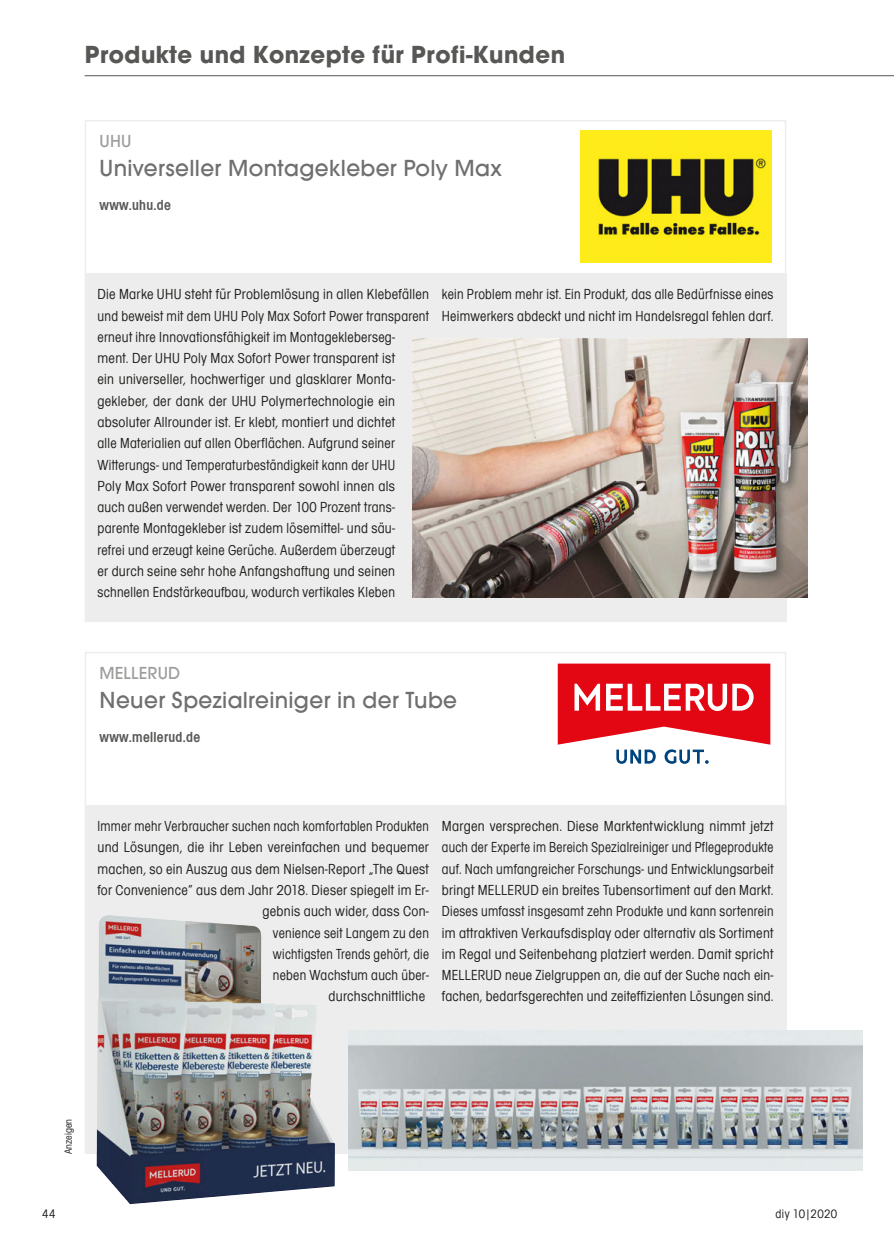
<style>
.page{position:relative;width:894px;height:1260px;background:#fff}
.page>*{position:absolute;margin:0;border:0;box-sizing:border-box;transform-origin:0 0}
.t1{font:700 25.5px "Avignon";letter-spacing:.02em;color:#575756}
.t2{font:500 24px "Avignon";letter-spacing:.015em;color:#706f6f}
.t3{font:500 18px "Avignon";letter-spacing:.01em;color:#9d9d9c}
.t4{font:15px/21.3px "Avignon Cd";letter-spacing:.02em;color:#1d1d1b;text-align:justify}
.t5{font:15px/21.3px "Avignon Cd";letter-spacing:.02em;color:#1d1d1b;text-align:right;scale:.93 1}
.t6{font:15px/21.3px "Avignon Cd";letter-spacing:.02em;color:#1d1d1b;scale:.96 1}
.t7{font:15px "Avignon Cd Demi";letter-spacing:.02em;color:#575756}
.t8{font:12.75px "Avignon Cd";letter-spacing:.025em;color:#1d1d1b}
.t9{font:10.5px "Avignon Cd";color:#1d1d1b}
</style>
<div class="page">
<hr style="left:85px;top:75px;width:809px;height:1px;background:#575756">
<div style="left:85px;top:805px;width:701px;height:348px;background:#ededed"></div>
<div style="left:85px;top:273px;width:701px;height:349px;background:#ededed"></div>
<img style="left:580px;top:131px;width:191px;height:131px">
<img style="left:412px;top:338px;width:395px;height:259px">
<svg style="left:558px;top:663px;width:212px;height:100px"></svg>
<img style="left:97px;top:915px;width:238px;height:288px">
<img style="left:348px;top:1030px;width:515px;height:140px">
<h1 class="t1" style="left:85px;top:38px;width:482px">Produkte und Konzepte für Profi-Kunden</h1>
<p class="t3" style="left:100px;top:131px;width:33px">UHU</p>
<h2 class="t2" style="left:100px;top:154px;width:404px">Universeller Montagekleber Poly Max</h2>
<p class="t7" style="left:100px;top:197px;width:73px">www.uhu.de</p>
<p class="t4" style="left:97px;top:284px;width:333px;text-align:left">Die Marke UHU steht für Problemlösung in allen Klebefällen und beweist mit dem UHU Poly Max Sofort Power transparent erneut ihre Innovationsfähigkeit im Montagekleberseg&shy;ment. Der UHU Poly Max Sofort Power transparent ist<br>ein universeller, hochwertiger und glasklarer Monta&shy;gekleber, der dank der UHU Polymertechnologie ein absoluter Allrounder ist. Er klebt, montiert und dichtet<br>alle Materialien auf allen Oberflächen. Aufgrund seiner Witterungs- und Temperaturbeständigkeit kann der UHU<br>Poly Max Sofort Power transparent sowohl innen als<br>auch außen verwendet werden. Der 100 Prozent trans&shy;parente Montagekleber ist zudem lösemittel- und säu-<br>refrei und erzeugt keine Gerüche. Außerdem überzeugt<br>er durch seine sehr hohe Anfangshaftung und seinen schnellen Endstärkeaufbau, wodurch vertikales Kleben</p>
<p class="t6" style="left:442px;top:284px;width:347px">kein Problem mehr ist. Ein Produkt, das alle Bedürfnisse eines<br>Heimwerkers abdeckt und nicht im Handelsregal fehlen darf.</p>
<p class="t3" style="left:100px;top:662px;width:82px">MELLERUD</p>
<h2 class="t2" style="left:100px;top:686px;width:359px">Neuer Spezialreiniger in der Tube</h2>
<p class="t7" style="left:100px;top:728px;width:102px">www.mellerud.de</p>
<p class="t5" style="left:97px;top:815px;width:358px">Immer mehr Verbraucher suchen nach komfortablen Produkten und Lösungen, die ihr Leben vereinfachen und bequemer machen, so ein Auszug aus dem Nielsen-Report „The Quest for Convenience“ aus dem Jahr 2018. Dieser spiegelt im Er&shy;gebnis auch wider, dass Con-<br>venience seit Langem zu den<br>wichtigsten Trends gehört, die<br>neben Wachstum auch über-<br>durchschnittliche</p>
<p class="t4" style="left:442px;top:815px;width:333px">Margen versprechen. Diese Marktentwicklung nimmt jetzt auch der Experte im Bereich Spezialreiniger und Pflegeprodukte auf. Nach umfangreicher Forschungs- und Entwicklungsarbeit bringt MELLERUD ein breites Tubensortiment auf den Markt.<br>Dieses umfasst insgesamt zehn Produkte und kann sortenrein im attraktiven Verkaufsdisplay oder alternativ als Sortiment im Regal und Seitenbehang platziert werden. Damit spricht MELLERUD neue Zielgruppen an, die auf der Suche nach ein&shy;fachen, bedarfsgerechten und zeiteffizienten Lösungen sind.</p>
<p class="t9" style="left:62px;top:1153px;width:36px;rotate:-90deg">Anzeigen</p>
<p class="t8" style="left:42px;top:1206px;width:15px">44</p>
<p class="t8" style="left:776px;top:1206px;width:63px">diy 10|2020</p>
</div>
